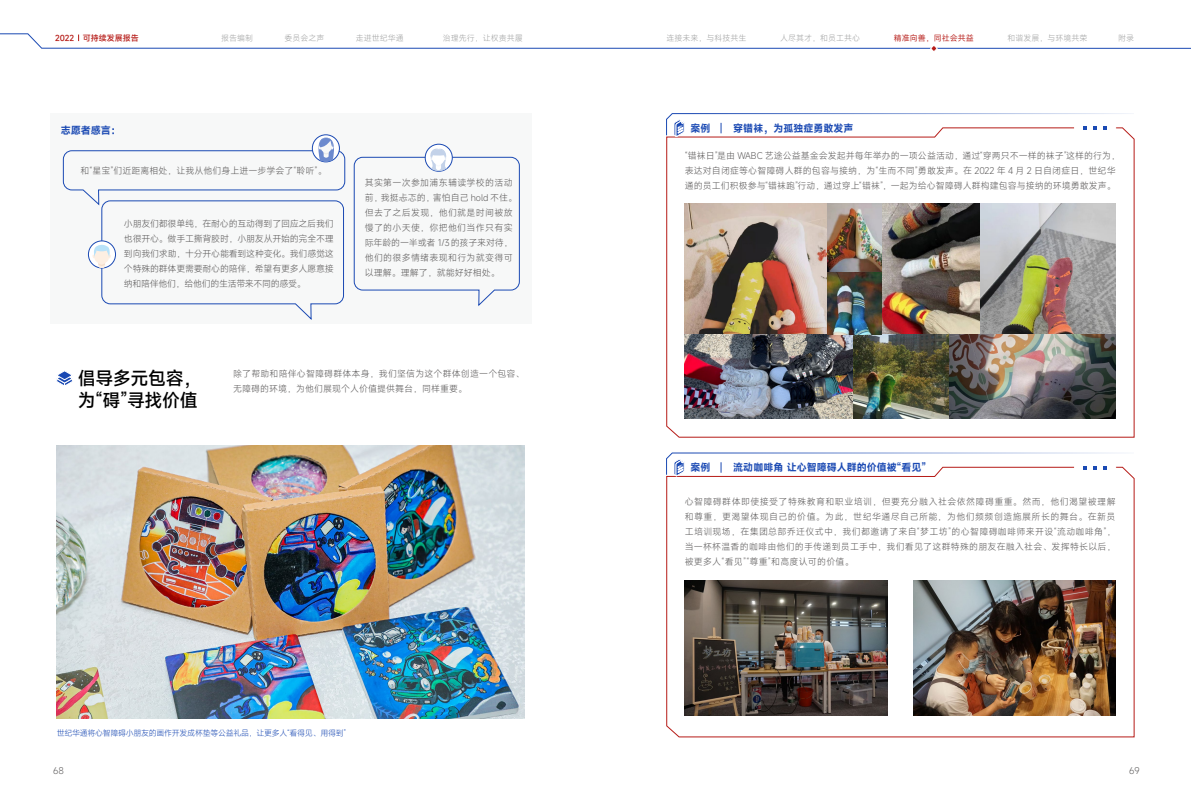
<style>
.page{position:relative;width:1191px;height:808px;background:#fff}
.page>*{position:absolute;margin:0;border:0;box-sizing:border-box;transform-origin:0 0}
.t1{font:500 18px/21.6px "Mi Sans";letter-spacing:-.025em;color:#000}
.t2{font:600 10px "Mi Sans";color:#1a49b3}
.t3{font:300 9px/15px "Mi Sans";color:#595757}
.t4{font:300 9px/15px "Mi Sans";letter-spacing:.03em;color:#595757}
.t5{font:300 8px "Mi Sans";color:#9fa0a0}
.t6{font:300 8px "Mi Sans";letter-spacing:-.04em;color:#1a49b3}
.t7{font:500 8px "Mi Sans";color:#b61b17}
.t8{font:8px "Mi Sans";color:#b61b17}
</style>
<div class="page">
<svg style="left:0;top:34px;width:1191px;height:17px"></svg>
<svg style="left:56px;top:371px;width:16px;height:14px"></svg>
<img style="left:57px;top:445px;width:467px;height:273px">
<svg style="left:666px;top:476px;width:468px;height:261px"></svg>
<svg style="left:666px;top:453px;width:466px;height:23px"></svg>
<img style="left:684px;top:580px;width:203px;height:136px">
<img style="left:913px;top:580px;width:202px;height:136px">
<svg style="left:666px;top:137px;width:468px;height:301px"></svg>
<svg style="left:666px;top:113px;width:467px;height:24px"></svg>
<img style="left:684px;top:204px;width:431px;height:215px">
<img style="left:828px;top:204px;width:53px;height:130px">
<div style="left:50px;top:113px;width:481px;height:211px;background:#f7f8f8"></div>
<div style="left:312px;top:135px;width:27px;height:27px;border:1px solid #1a49b3;border-radius:50%"></div>
<div style="left:425px;top:144px;width:27px;height:27px;border:1px solid #1a49b3;border-radius:50%"></div>
<svg style="left:354px;top:147px;width:165px;height:159px"></svg>
<svg style="left:63px;top:138px;width:282px;height:182px"></svg>
<p class="t7" style="left:55px;top:32px;width:85px">2022 可持续发展报告</p>
<p class="t5" style="left:666px;top:32px;width:81px">连接未来，与科技共生</p>
<p class="t5" style="left:780px;top:32px;width:81px">人尽其才，和员工共心</p>
<p class="t8" style="left:894px;top:32px;width:81px">精准向善，同社会共益</p>
<p class="t5" style="left:1007px;top:32px;width:81px">和谐发展，与环境共荣</p>
<p class="t5" style="left:221px;top:32px;width:33px">报告编制</p>
<p class="t5" style="left:284px;top:32px;width:41px">委员会之声</p>
<p class="t5" style="left:356px;top:32px;width:49px">走进世纪华通</p>
<p class="t5" style="left:443px;top:32px;width:81px">治理先行，让权责共履</p>
<p class="t5" style="left:1118px;top:32px;width:17px">附录</p>
<p class="t2" style="left:61px;top:123px;width:61px">志愿者感言：</p>
<p class="t3" style="left:80px;top:163px;width:248px">和“星宝”们近距离相处，让我从他们身上进一步学会了“聆听”。</p>
<p class="t3" style="left:124px;top:216px;width:211px;text-align:justify">小朋友们都很单纯，在耐心的互动得到了回应之后我们也很开心。做手工撕背胶时，小朋友从开始的完全不理到向我们求助，十分开心能看到这种变化。我们感觉这个特殊的群体更需要耐心的陪伴，希望有更多人愿意接纳和陪伴他们，给他们的生活带来不同的感受。</p>
<p class="t4" style="left:365px;top:175px;width:154px">其实第一次参加浦东辅读学校的活动前，我挺忐忑的，害怕自己 hold 不住。但去了之后发现，他们就是时间被放慢了的小天使，你把他们当作只有实际年龄的一半或者 1/3的孩子来对待，他们的很多情绪表现和行为就变得可以理解。理解了，就能好好相处。</p>
<h1 class="t1" style="left:78px;top:368px;width:125px">倡导多元包容，为“碍”寻找价值</h1>
<p class="t3" style="left:233px;top:366px;width:293px">除了帮助和陪伴心智障碍群体本身，我们坚信为这个群体创造一个包容、无障碍的环境，为他们展现个人价值提供舞台，同样重要。</p>
<p class="t6" style="left:57px;top:728px;width:291px">世纪华通将心智障碍小朋友的画作开发成杯垫等公益礼品，让更多人“看得见、用得到”</p>
<p class="t2" style="left:690px;top:122px;width:21px">案例</p>
<p class="t2" style="left:733px;top:122px;width:121px">穿错袜，为孤独症勇敢发声</p>
<p class="t3" style="left:684px;top:148px;width:437px">“错袜日”是由 WABC 艺途公益基金会发起并每年举办的一项公益活动，通过“穿两只不一样的袜子”这样的行为，表达对自闭症等心智障碍人群的包容与接纳，为“生而不同”勇敢发声。在 2022 年 4 月 2 日自闭症日，世纪华通的员工们积极参与“错袜跑”行动，通过穿上“错袜”，一起为给心智障碍人群构建包容与接纳的环境勇敢发声。</p>
<p class="t2" style="left:690px;top:461px;width:21px">案例</p>
<p class="t2" style="left:733px;top:461px;width:194px">流动咖啡角 让心智障碍人群的价值被“看见”</p>
<p class="t3" style="left:684px;top:494px;width:432px;text-align:justify">心智障碍群体即使接受了特殊教育和职业培训，但要充分融入社会依然障碍重重。然而，他们渴望被理解和尊重，更渴望体现自己的价值。为此，世纪华通尽自己所能，为他们频频创造施展所长的舞台。在新员工培训现场，在集团总部乔迁仪式中，我们都邀请了来自“梦工坊”的心智障碍咖啡师来开设“流动咖啡角”，当一杯杯温香的咖啡由他们的手传递到员工手中，我们看见了这群特殊的朋友在融入社会、发挥特长以后，被更多人“看见”“尊重”和高度认可的价值。</p>
<p class="t3" style="left:53px;top:763px;width:12px">68</p>
<p class="t3" style="left:1129px;top:763px;width:12px">69</p>
</div>
